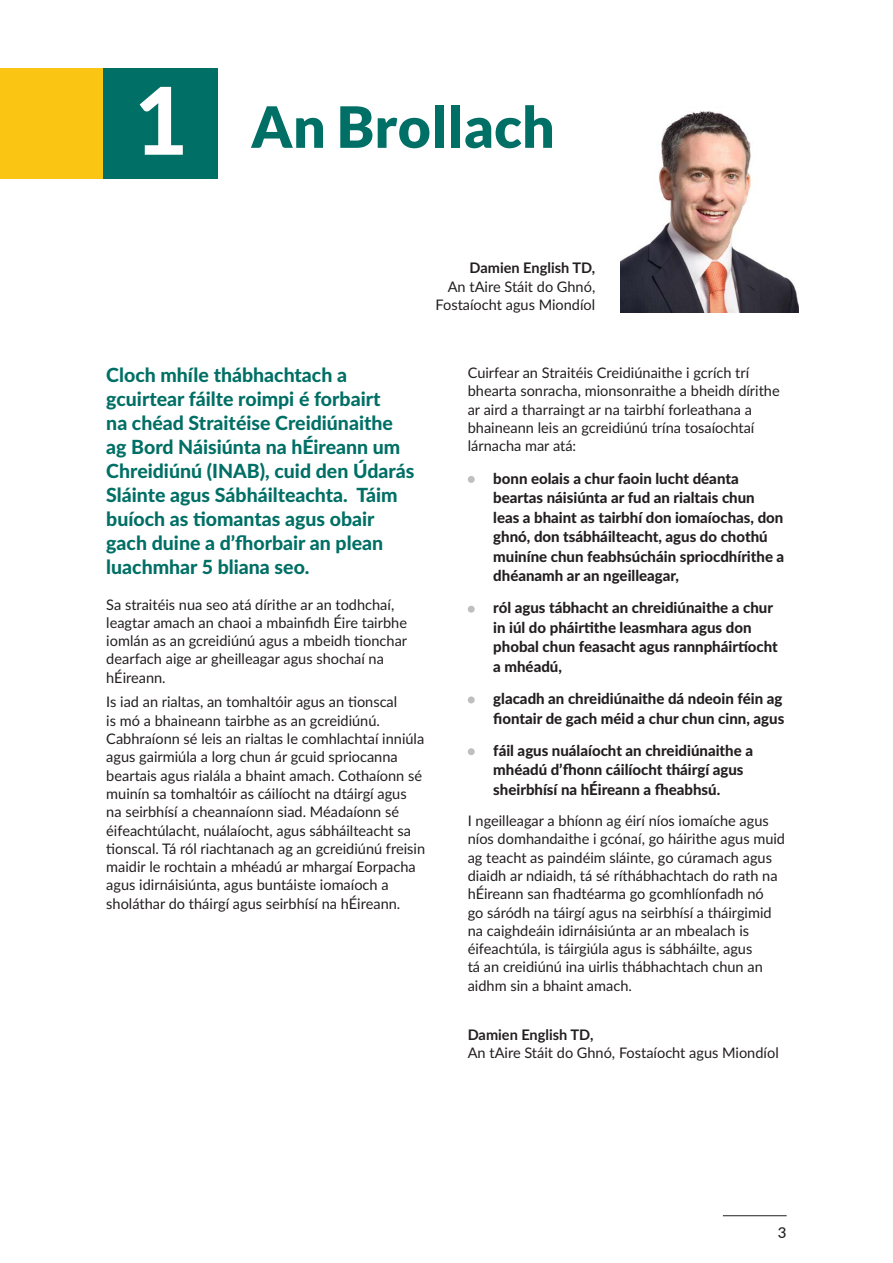
<style>
.page{position:relative;width:893px;height:1263px;background:#fff}
.page>*{position:absolute;margin:0;border:0;box-sizing:border-box;transform-origin:0 0}
.Main_heads_1{font:800 93.45px "Lato";color:#fff}
.chapter_head_1{font:900 57px "Lato";color:#006f65}
.new_intro{font:800 19.5px/24px "Lato";color:#006f65}
.bullet_gov_2{font:800 15px/19.5px "Lato";color:#231f20}
.t1{font:500 15px "Lato";color:#231f20}
.Gov_body{font:14.55px/18.3px "Lato";color:#231f20}
.s1{font-weight:700}
</style>
<div class="page">
<div style="left:468px;top:476px;width:7px;height:7px;background:#bfc0be;border-radius:50%"></div>
<div style="left:468px;top:606px;width:7px;height:7px;background:#bfc0be;border-radius:50%"></div>
<div style="left:468px;top:696px;width:7px;height:7px;background:#bfc0be;border-radius:50%"></div>
<div style="left:468px;top:748px;width:7px;height:7px;background:#bfc0be;border-radius:50%"></div>
<img style="left:621px;top:111px;width:177px;height:201px">
<div style="left:102px;top:68px;width:116px;height:111px;background:#006f65"></div>
<div style="left:0;top:68px;width:102px;height:111px;background:#fac613"></div>
<hr style="left:723px;top:1215px;width:64px;height:1px;background:#231f20">
<p class="Main_heads_1" style="left:134px;top:51px;width:56px">1</p>
<p class="chapter_head_1" style="left:251px;top:94px;width:306px">An Brollach</p>
<p class="Gov_body" style="left:436px;top:258px;width:161px;text-align:right"><span class="s1">Damien English TD,<br></span>An tAire Stáit do Ghnó,<br>Fostaíocht agus Miondíol</p>
<p class="new_intro" style="left:106px;top:362px;width:309px">Cloch mhíle thábhachtach a gcuirtear fáilte roimpi é forbairt<br>na chéad Straitéise Creidiúnaithe ag Bord Náisiúnta na hÉireann um<br>Chreidiúnú (INAB), cuid den Údarás<br>Sláinte agus Sábháilteachta. Táim buíoch as tiomantas agus obair gach duine a d’fhorbair an plean luachmhar 5 bliana seo.</p>
<p class="Gov_body" style="left:106px;top:594px;width:302px">Sa straitéis nua seo atá dírithe ar an todhchaí, leagtar amach an chaoi a mbainfidh Éire tairbhe iomlán as an gcreidiúnú agus a mbeidh tionchar dearfach aige ar gheilleagar agus shochaí na hÉireann.</p>
<p class="Gov_body" style="left:106px;top:692px;width:320px">Is iad an rialtas, an tomhaltóir agus an tionscal<br>is mó a bhaineann tairbhe as an gcreidiúnú.<br>Cabhraíonn sé leis an rialtas le comhlachtaí inniúla agus gairmiúla a lorg chun ár gcuid spriocanna beartais agus rialála a bhaint amach. Cothaíonn sé muinín sa tomhaltóir as cáilíocht na dtáirgí agus na seirbhísí a cheannaíonn siad. Méadaíonn sé éifeachtúlacht, nuálaíocht, agus sábháilteacht sa tionscal. Tá ról riachtanach ag an gcreidiúnú freisin maidir le rochtain a mhéadú ar mhargaí Eorpacha agus idirnáisiúnta, agus buntáiste iomaíoch a sholáthar do tháirgí agus seirbhísí na hÉireann.</p>
<p class="Gov_body" style="left:468px;top:363px;width:313px">Cuirfear an Straitéis Creidiúnaithe i gcrích trí bhearta sonracha, mionsonraithe a bheidh dírithe ar aird a tharraingt ar na tairbhí forleathana a bhaineann leis an gcreidiúnú trína tosaíochtaí lárnacha mar atá:</p>
<p class="bullet_gov_2" style="left:493px;top:468px;width:293px">bonn eolais a chur faoin lucht déanta beartas náisiúnta ar fud an rialtais chun leas a bhaint as tairbhí don iomaíochas, don ghnó, don tsábháilteacht, agus do chothú muiníne chun feabhsúcháin spriocdhírithe a dhéanamh ar an ngeilleagar,</p>
<p class="bullet_gov_2" style="left:493px;top:597px;width:286px">ról agus tábhacht an chreidiúnaithe a chur in iúl do pháirtithe leasmhara agus don phobal chun feasacht agus rannpháirtíocht a mhéadú,</p>
<p class="bullet_gov_2" style="left:493px;top:688px;width:293px">glacadh an chreidiúnaithe dá ndeoin féin ag fiontair de gach méid a chur chun cinn, agus</p>
<p class="bullet_gov_2" style="left:493px;top:740px;width:261px">fáil agus nuálaíocht an chreidiúnaithe a mhéadú d’fhonn cáilíocht tháirgí agus sheirbhísí na hÉireann a fheabhsú.</p>
<p class="Gov_body" style="left:468px;top:811px;width:319px">I ngeilleagar a bhíonn ag éirí níos iomaíche agus níos domhandaithe i gcónaí, go háirithe agus muid ag teacht as paindéim sláinte, go cúramach agus diaidh ar ndiaidh, tá sé ríthábhachtach do rath na hÉireann san fhadtéarma go gcomhlíonfadh nó<br>go sáródh na táirgí agus na seirbhísí a tháirgimid na caighdeáin idirnáisiúnta ar an mbealach is éifeachtúla, is táirgiúla agus is sábháilte, agus<br>tá an creidiúnú ina uirlis thábhachtach chun an aidhm sin a bhaint amach.</p>
<p class="Gov_body" style="left:468px;top:1025px;width:312px"><span class="s1">Damien English TD,<br></span>An tAire Stáit do Ghnó, Fostaíocht agus Miondíol</p>
<p class="t1" style="left:778px;top:1222px;width:10px">3</p>
</div>
